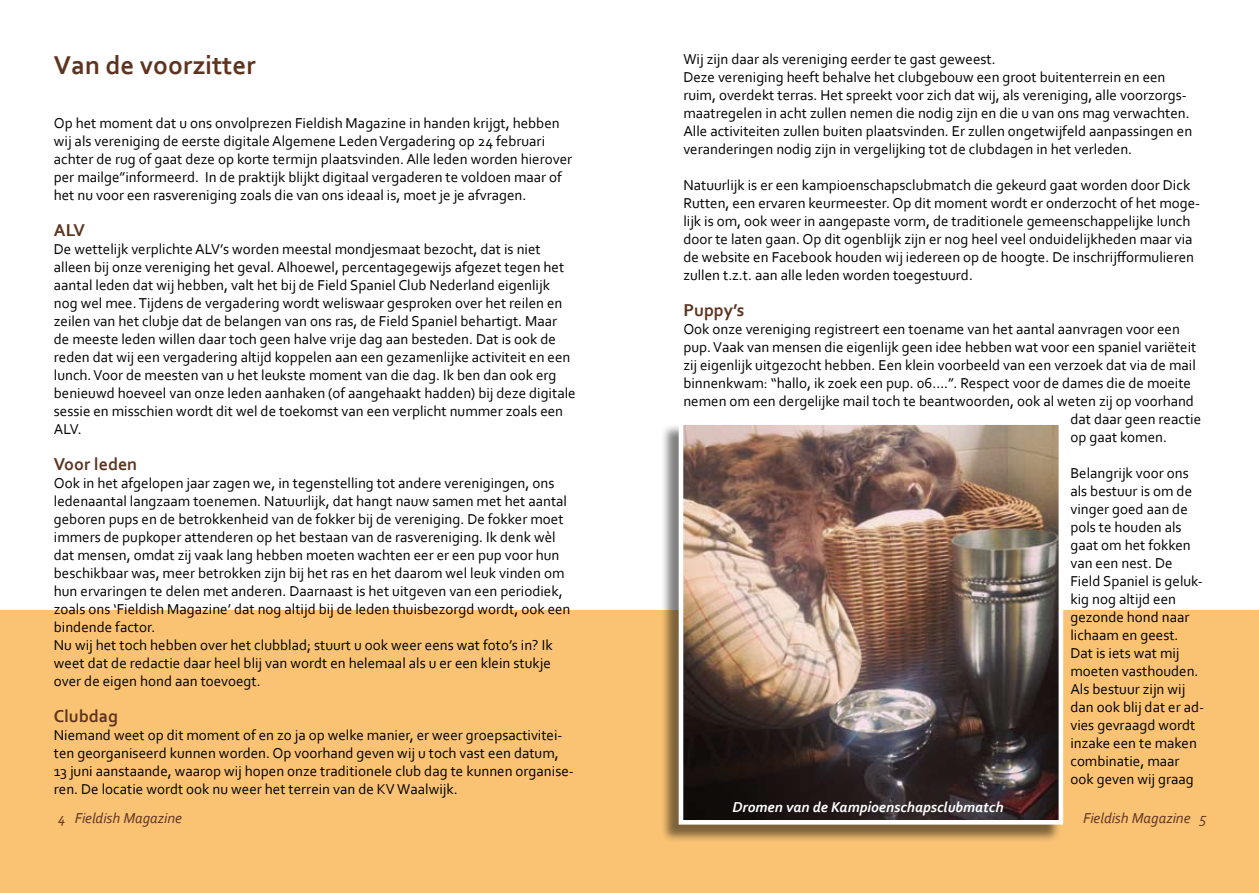
<style>
.page{position:relative;width:1259px;height:893px;background:#fff}
.page>*{position:absolute;margin:0;border:0;box-sizing:border-box;transform-origin:0 0}
.t1{font:700 27px "Corbel";color:#5e3420}
.t2{font:700 18px "Corbel";color:#5e3420}
.t3{font:15px/18px "Corbel";color:#000}
.t4{font:italic 15px "Corbel";color:#5e3420}
.t5{font:italic 700 15px "Corbel";color:#fff}
</style>
<div class="page">
<div style="left:0;top:611px;width:1259px;height:282px;background:#fac374"></div>
<div style="left:660px;top:423px;width:407px;height:428px;background:#000;opacity:.5"></div>
<img style="left:684px;top:426px;width:373px;height:393px">
<div style="left:678px;top:420px;width:385px;height:405px;border:5px solid #fff"></div>
<h1 class="t1" style="left:54px;top:48px;width:203px">Van de voorzitter</h1>
<p class="t3" style="left:54px;top:114px;width:520px">Op het moment dat u ons onvolprezen Fieldish Magazine in handen krijgt, hebben wij als vereniging de eerste digitale Algemene Leden Vergadering op 24 februari achter de rug of gaat deze op korte termijn plaatsvinden. Alle leden worden hierover per mailge”informeerd. In de praktijk blijkt digitaal vergaderen te voldoen maar of het nu voor een rasvereniging zoals die van ons ideaal is, moet je je afvragen.</p>
<p class="t2" style="left:54px;top:219px;width:33px">ALV</p>
<p class="t3" style="left:54px;top:240px;width:523px">De wettelijk verplichte ALV’s worden meestal mondjesmaat bezocht, dat is niet alleen bij onze vereniging het geval. Alhoewel, percentagegewijs afgezet tegen het aantal leden dat wij hebben, valt het bij de Field Spaniel Club Nederland eigenlijk nog wel mee. Tijdens de vergadering wordt weliswaar gesproken over het reilen en zeilen van het clubje dat de belangen van ons ras, de Field Spaniel behartigt. Maar de meeste leden willen daar toch geen halve vrije dag aan besteden. Dat is ook de reden dat wij een vergadering altijd koppelen aan een gezamenlijke activiteit en een lunch. Voor de meesten van u het leukste moment van die dag. Ik ben dan ook erg benieuwd hoeveel van onze leden aanhaken (of aangehaakt hadden) bij deze digitale sessie en misschien wordt dit wel de toekomst van een verplicht nummer zoals een ALV.</p>
<p class="t2" style="left:54px;top:453px;width:85px">Voor leden</p>
<p class="t3" style="left:54px;top:474px;width:518px">Ook in het afgelopen jaar zagen we, in tegenstelling tot andere verenigingen, ons ledenaantal langzaam toenemen. Natuurlijk, dat hangt nauw samen met het aantal geboren pups en de betrokkenheid van de fokker bij de vereniging. De fokker moet immers de pupkoper attenderen op het bestaan van de rasvereniging. Ik denk wèl dat mensen, omdat zij vaak lang hebben moeten wachten eer er een pup voor hun beschikbaar was, meer betrokken zijn bij het ras en het daarom wel leuk vinden om hun ervaringen te delen met anderen. Daarnaast is het uitgeven van een periodiek, zoals ons ‘Fieldish Magazine’ dat nog altijd bij de leden thuisbezorgd wordt, ook een bindende factor.<br>Nu wij het toch hebben over het clubblad; stuurt u ook weer eens wat foto’s in? Ik weet dat de redactie daar heel blij van wordt en helemaal als u er een klein stukje over de eigen hond aan toevoegt.</p>
<p class="t2" style="left:54px;top:705px;width:66px">Clubdag</p>
<p class="t3" style="left:54px;top:726px;width:521px">Niemand weet op dit moment of en zo ja op welke manier, er weer groepsactivitei&shy;ten georganiseerd kunnen worden. Op voorhand geven wij u toch vast een datum, 13 juni aanstaande, waarop wij hopen onze traditionele club dag te kunnen organise&shy;ren. De locatie wordt ook nu weer het terrein van de KV Waalwijk.</p>
<p class="t4" style="left:58px;top:809px;width:125px">4 Fieldish Magazine</p>
<p class="t3" style="left:683px;top:49px;width:510px">Wij zijn daar als vereniging eerder te gast geweest.<br>Deze vereniging heeft behalve het clubgebouw een groot buitenterrein en een ruim, overdekt terras. Het spreekt voor zich dat wij, als vereniging, alle voorzorgs&shy;maatregelen in acht zullen nemen die nodig zijn en die u van ons mag verwachten.<br>Alle activiteiten zullen buiten plaatsvinden. Er zullen ongetwijfeld aanpassingen en veranderingen nodig zijn in vergelijking tot de clubdagen in het verleden.</p>
<p class="t3" style="left:683px;top:175px;width:518px">Natuurlijk is er een kampioenschapsclubmatch die gekeurd gaat worden door Dick Rutten, een ervaren keurmeester. Op dit moment wordt er onderzocht of het moge&shy;lijk is om, ook weer in aangepaste vorm, de traditionele gemeenschappelijke lunch door te laten gaan. Op dit ogenblijk zijn er nog heel veel onduidelijkheden maar via de website en Facebook houden wij iedereen op de hoogte. De inschrijfformulieren zullen t.z.t. aan alle leden worden toegestuurd.</p>
<p class="t2" style="left:683px;top:298px;width:63px">Puppy’s</p>
<p class="t3" style="left:683px;top:319px;width:498px">Ook onze vereniging registreert een toename van het aantal aanvragen voor een</p>
<p class="t3" style="left:683px;top:337px;width:514px">pup. Vaak van mensen die eigenlijk geen idee hebben wat voor een spaniel variëteit</p>
<p class="t3" style="left:683px;top:355px;width:514px">zij eigenlijk uitgezocht hebben. Een klein voorbeeld van een verzoek dat via de mail</p>
<p class="t3" style="left:683px;top:373px;width:509px">binnenkwam: “hallo, ik zoek een pup. 06….”. Respect voor de dames die de moeite</p>
<p class="t3" style="left:683px;top:391px;width:512px">nemen om een dergelijke mail toch te beantwoorden, ook al weten zij op voorhand</p>
<p class="t3" style="left:1070px;top:409px;width:132px">dat daar geen reactie</p>
<p class="t3" style="left:1070px;top:427px;width:98px">op gaat komen.</p>
<p class="t3" style="left:1070px;top:463px;width:135px">Belangrijk voor ons als bestuur is om de vinger goed aan de pols te houden als gaat om het fokken van een nest. De<br>Field Spaniel is geluk&shy;kig nog altijd een gezonde hond naar lichaam en geest.<br>Dat is iets wat mij moeten vasthouden.<br>Als bestuur zijn wij dan ook blij dat er ad&shy;vies gevraagd wordt inzake een te maken combinatie, maar ook geven wij graag</p>
<p class="t5" style="left:732px;top:797px;width:272px">Dromen van de Kampioenschapsclubmatch</p>
<p class="t4" style="left:1083px;top:809px;width:125px">Fieldish Magazine 5</p>
</div>
